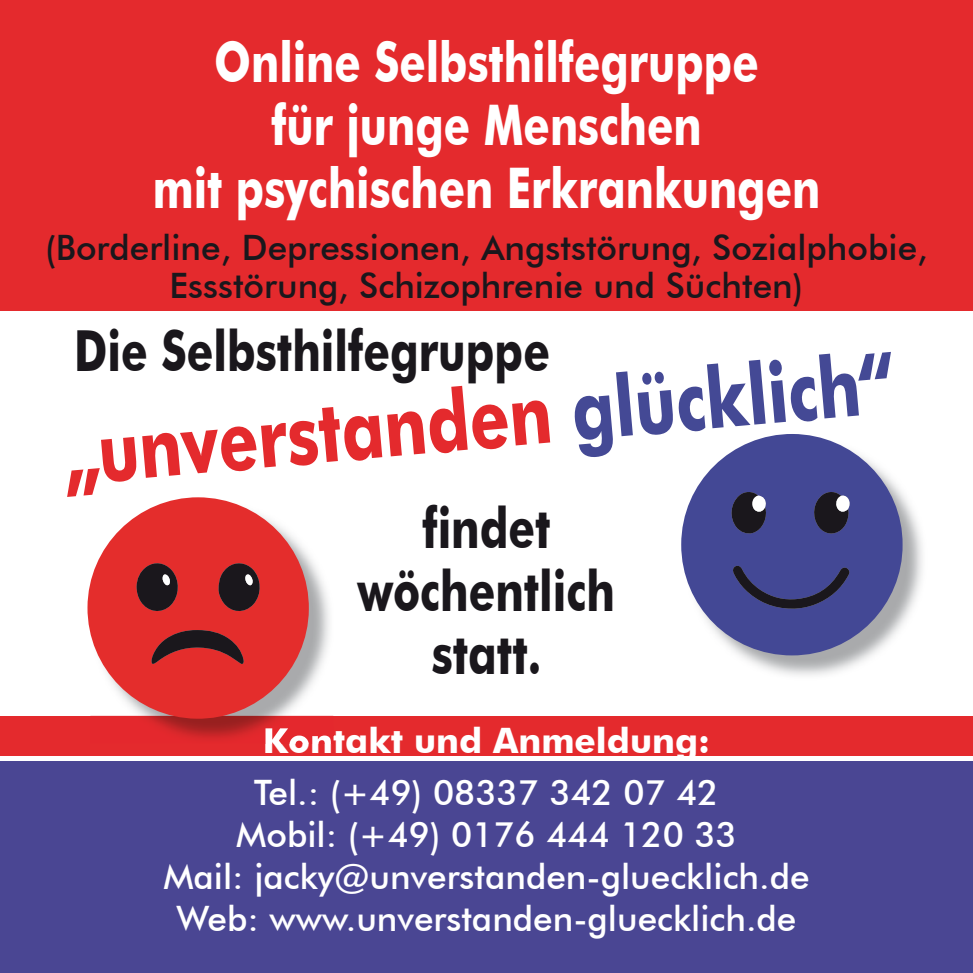
<style>
.page{position:relative;width:973px;height:973px;background:#fff}
.page>*{position:absolute;margin:0;border:0;box-sizing:border-box;transform-origin:0 0}
.t1{font:700 84.7px "Futura BT";color:#e42a2d;scale:.77 1}
.t2{font:700 56.7px/63px "Futura BT";color:#1a171c;text-align:center;scale:.77 1}
.t3{font:700 56px/63px "Futura BT";color:#fff;text-align:center;scale:.77 1}
.t4{font:500 35px/42px "Futura BT";color:#fff;text-align:center}
.t5{font:500 35px/37.8px "Futura BT";color:#1a171c;text-align:center}
.t6{font:700 35px "Futura BT";color:#fff}
.s1{color:#444995}
</style>
<div class="page">
<div style="left:0;top:761px;width:972px;height:211px;background:#4a4693"></div>
<div style="left:0;top:0;width:972px;height:311px;background:#e42a2d"></div>
<div style="left:0;top:715px;width:972px;height:40px;background:#e42a2d"></div>
<img style="left:147px;top:556px;width:186px;height:183px">
<img style="left:265px;top:726px;width:68px;height:17px">
<svg style="left:87px;top:497px;width:222px;height:221px;fill:#e42d2c"></svg>
<svg style="left:151px;top:630px;width:93px;height:34px;background:#832325"></svg>
<svg style="left:136px;top:561px;width:44px;height:53px;background:#642528"></svg>
<svg style="left:218px;top:561px;width:44px;height:52px;background:#612528"></svg>
<img style="left:740px;top:493px;width:183px;height:183px">
<svg style="left:681px;top:434px;width:221px;height:221px;fill:#434895"></svg>
<svg style="left:732px;top:565px;width:117px;height:43px;background:#393c76"></svg>
<svg style="left:811px;top:490px;width:39px;height:45px;background:#3f3f5b"></svg>
<svg style="left:729px;top:490px;width:38px;height:44px;background:#3f3f5a"></svg>
<h3 class="t3" style="left:153px;top:30px;width:868px">Online Selbsthilfegruppe<br>für junge Menschen<br>mit psychischen Erkrankungen</h3>
<p class="t5" style="left:45px;top:229px;width:883px">(Borderline, Depressionen, Angststörung, Sozialphobie,<br>Essstörung, Schizophrenie und Süchten)</p>
<h2 class="t2" style="left:74px;top:318px;width:619px">Die Selbsthilfegruppe</h2>
<h1 class="t1" style="left:58px;top:403px;width:1085px;rotate:-5deg">„unverstanden <span class="s1">glücklich“</span></h1>
<h2 class="t2" style="left:358px;top:496px;width:335px">findet wöchentlich statt.</h2>
<p class="t6" style="left:263px;top:719px;width:448px">Kontakt und Anmeldung:</p>
<p class="t4" style="left:163px;top:771px;width:647px">Tel.: (+49) 08337 342 07 42<br>Mobil: (+49) 0176 444 120 33<br>Mail: jacky@unverstanden-gluecklich.de Web: www.unverstanden-gluecklich.de</p>
</div>
